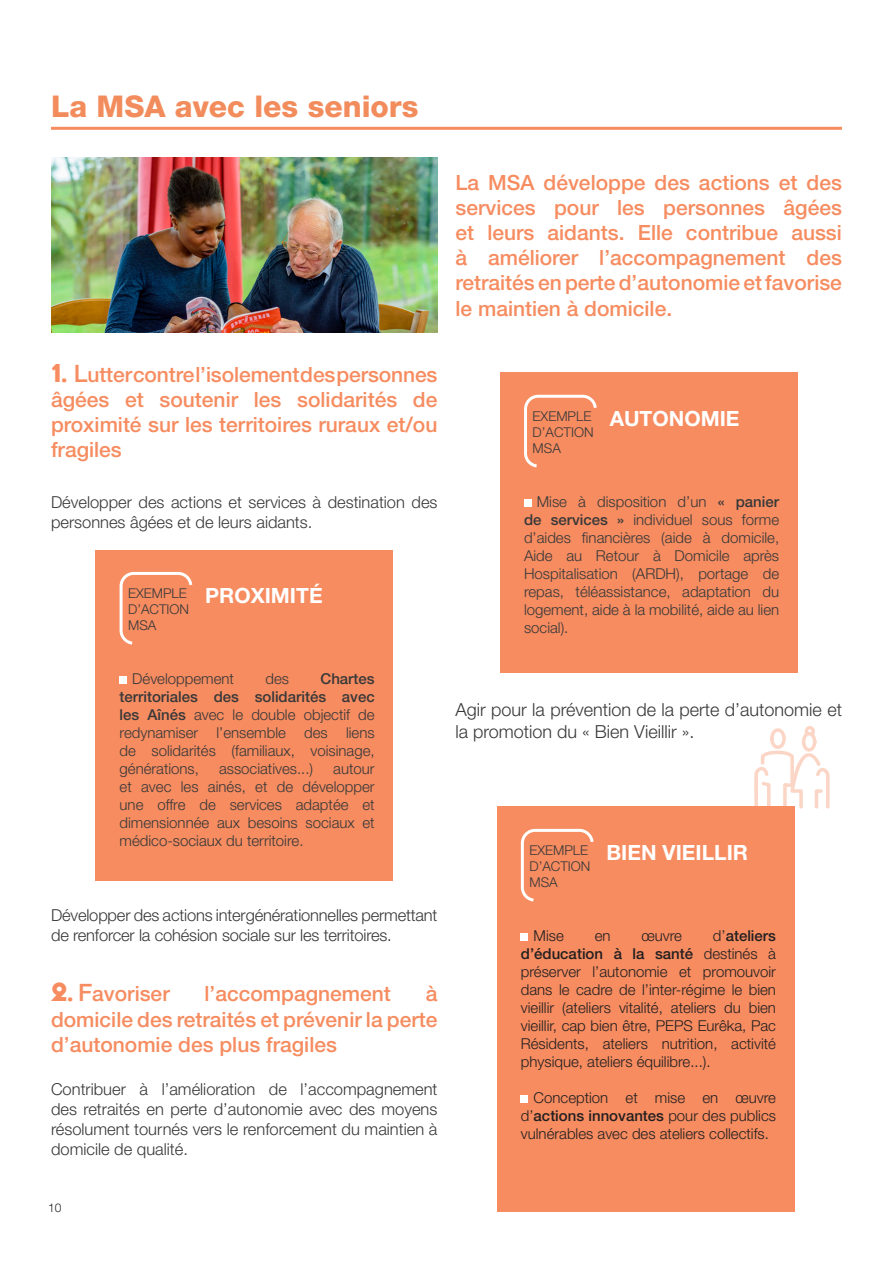
<style>
.page{position:relative;width:893px;height:1263px;background:#fff}
.page>*{position:absolute;margin:0;border:0;box-sizing:border-box;transform-origin:0 0}
.t1{font:800 30px "Helvetica Neue LT Std";color:#f28c5c}
.t2{font:500 21px/25.2px "Helvetica Neue LT Std";color:#f68c60;text-align:justify}
.t3{font:700 21px "Helvetica Neue LT Std";color:#fff}
.t4{font:300 18px/21.6px "Helvetica Neue LT Std";color:#383839}
.t5{font:300 16.5px/19.8px "Helvetica Neue LT Std";color:#383839}
.t6{font:300 15px/18px "Helvetica Neue LT Std";color:#383839;text-align:justify}
.t7{font:300 15px/18px "Helvetica Neue LT Std";color:#231f20;text-align:justify}
.t8{font:300 13.5px "Helvetica Neue LT Std";color:#383839}
.t9{font:300 12px "Helvetica Neue LT Std";color:#231f20}
.s1{font-family:"Acier BAT Text Solid";font-weight:400;font-size:30px}
.s2{font-size:24px}
.s3{font-weight:500}
</style>
<div class="page">
<hr style="left:51px;top:127px;width:791px;height:3px;background:#f68c60">
<img style="left:51px;top:157px;width:386px;height:176px">
<div style="left:95px;top:550px;width:298px;height:330px;background:#f68c60"></div>
<div style="left:500px;top:373px;width:297px;height:300px;background:#f68c60"></div>
<div style="left:497px;top:807px;width:297px;height:405px;background:#f68c60"></div>
<div style="left:120px;top:677px;width:7px;height:7px;background:#fff"></div>
<div style="left:524px;top:500px;width:7px;height:7px;background:#fff"></div>
<div style="left:521px;top:934px;width:7px;height:7px;background:#fff"></div>
<div style="left:521px;top:1096px;width:7px;height:7px;background:#fff"></div>
<svg style="left:119px;top:571px;width:74px;height:74px"></svg>
<svg style="left:524px;top:394px;width:73px;height:74px"></svg>
<svg style="left:520px;top:828px;width:74px;height:74px"></svg>
<svg style="left:754px;top:726px;width:76px;height:83px"></svg>
<p class="t1" style="left:51px;top:89px;width:369px">La MSA avec les seniors</p>
<p class="t2" style="left:455px;top:169px;width:388px">La MSA développe des actions et des services pour les personnes âgées et leurs aidants. Elle contribue aussi à améliorer l’accompagnement des retraités en perte d’autonomie et favorise le maintien à domicile.</p>
<p class="t2" style="left:51px;top:361px;width:388px"><span class="s1">1.</span> <span class="s2">L</span>utter contre l’isolement des personnes âgées et soutenir les solidarités de proximité sur les territoires ruraux et/ou fragiles</p>
<p class="t5" style="left:51px;top:492px;width:388px">Développer des actions et services à destination des personnes âgées et de leurs aidants.</p>
<p class="t8" style="left:128px;top:585px;width:60px">EXEMPLE</p>
<p class="t8" style="left:128px;top:601px;width:63px">D’ACTION</p>
<p class="t8" style="left:128px;top:617px;width:30px">MSA</p>
<p class="t3" style="left:205px;top:583px;width:119px">PROXIMITÉ</p>
<p class="t6" style="left:120px;top:669px;width:257px;text-indent:201px"><span class="s3">Chartes territoriales des solidarités avec les Aînés</span> avec le double objectif de redynamiser l’ensemble des liens de solidarités (familiaux, voisinage, générations,</p>
<p class="t6" style="left:132px;top:669px;width:103px">Développement</p>
<p class="t6" style="left:265px;top:669px;width:25px">des</p>
<p class="t6" style="left:219px;top:759px;width:96px">associatives...)</p>
<p class="t6" style="left:120px;top:759px;width:257px;text-indent:214px">autour et avec les ainés, et de développer une offre de services adaptée et dimensionnée aux besoins sociaux et médico-sociaux du territoire.</p>
<p class="t5" style="left:51px;top:905px;width:388px">Développer des actions intergénérationnelles permettant de renforcer la cohésion sociale sur les territoires.</p>
<p class="t2" style="left:51px;top:981px;width:120px"><span class="s1">2.</span> <span class="s2">F</span>avoriser</p>
<p class="t2" style="left:205px;top:981px;width:188px">l’accompagnement</p>
<p class="t2" style="left:51px;top:981px;width:388px;text-indent:375px">à domicile des retraités et prévenir la perte d’autonomie des plus fragiles</p>
<p class="t5" style="left:51px;top:1079px;width:388px;text-align:justify">Contribuer à l’amélioration de l’accompagnement des retraités en perte d’autonomie avec des moyens résolument tournés vers le renforcement du maintien à domicile de qualité.</p>
<p class="t9" style="left:48px;top:1200px;width:15px">10</p>
<p class="t8" style="left:533px;top:408px;width:60px">EXEMPLE</p>
<p class="t8" style="left:533px;top:424px;width:63px">D’ACTION</p>
<p class="t8" style="left:533px;top:440px;width:30px">MSA</p>
<p class="t3" style="left:610px;top:406px;width:131px">AUTONOMIE</p>
<p class="t6" style="left:524px;top:492px;width:257px;text-indent:13px">Mise à disposition d’un <span class="s3">« panier de services »</span> individuel sous forme d’aides financières (aide à domicile, Aide au Retour à Domicile après Hospitalisation (ARDH), portage de repas, téléassistance, adaptation du logement, aide à la mobilité, aide au lien social).</p>
<p class="t4" style="left:455px;top:698px;width:388px">Agir pour la prévention de la perte d’autonomie et la promotion du « Bien Vieillir ».</p>
<p class="t8" style="left:529px;top:842px;width:60px">EXEMPLE</p>
<p class="t8" style="left:529px;top:858px;width:63px">D’ACTION</p>
<p class="t8" style="left:529px;top:874px;width:30px">MSA</p>
<p class="t3" style="left:606px;top:840px;width:143px">BIEN VIEILLIR</p>
<p class="t7" style="left:521px;top:926px;width:257px;text-indent:192px">d’<span class="s3">ateliers d’éducation à la santé</span> destinés à préserver l’autonomie et promouvoir dans le cadre de l’inter-régime le bien vieillir (ateliers vitalité, ateliers du bien vieillir, cap bien être, PEPS Eurêka, Pac Résidents, ateliers nutrition, activité physique, ateliers équilibre...).</p>
<p class="t7" style="left:521px;top:1088px;width:257px;text-indent:13px">Conception et mise en œuvre d’<span class="s3">actions innovantes</span> pour des publics vulnérables avec des ateliers collectifs.</p>
<p class="t7" style="left:534px;top:926px;width:32px">Mise</p>
<p class="t7" style="left:595px;top:926px;width:17px">en</p>
<p class="t7" style="left:641px;top:926px;width:42px">œuvre</p>
</div>
